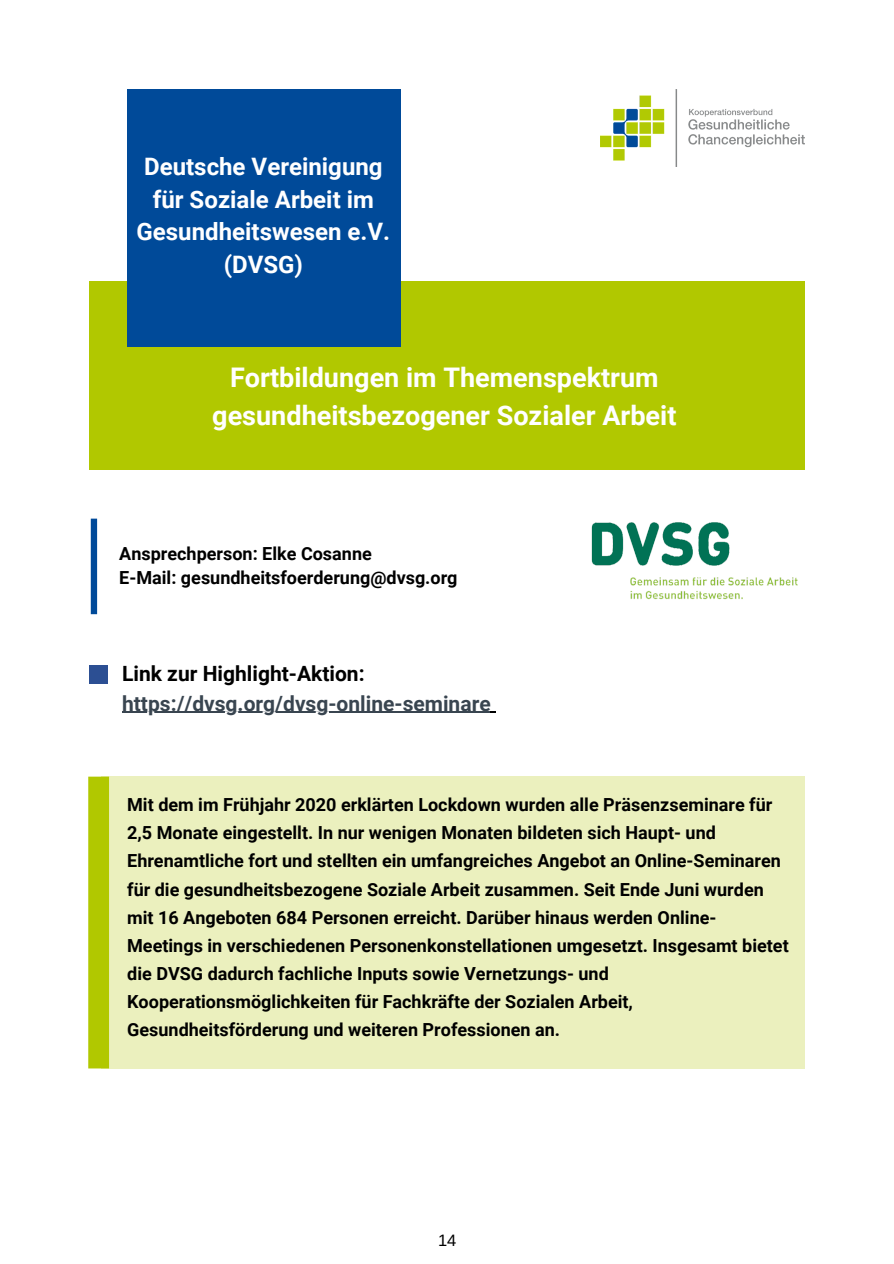
<style>
.page{position:relative;width:894px;height:1264px;background:#fff}
.page>*{position:absolute;margin:0;border:0;box-sizing:border-box;transform-origin:0 0}
.t1{font:700 27px/37.2px "Roboto";color:#fff;text-align:center}
.t2{font:700 24px/32.7px "Roboto";color:#fff;text-align:center}
.t3{font:700 21px "Roboto";color:#394550}
.t4{font:700 21px "Roboto";color:#000}
.t5{font:700 18px/28.2px "Roboto";color:#000}
.t6{font:16.5px "Arimo";color:#000}
</style>
<div class="page">
<div style="left:89px;top:281px;width:715px;height:188px;background:#b1c800"></div>
<div style="left:127px;top:89px;width:273px;height:258px;background:#004a99"></div>
<img style="left:600px;top:89px;width:204px;height:77px">
<svg style="left:91px;top:518px;width:6px;height:96px"></svg>
<div style="left:101px;top:776px;width:703px;height:293px;background:#ebf0be"></div>
<div style="left:88px;top:776px;width:21px;height:292px;background:#b1c800"></div>
<div style="left:89px;top:665px;width:18px;height:18px;background:#2c4f93"></div>
<hr style="left:122px;top:711px;width:368px;height:2px;background:#394550">
<svg style="left:490px;top:711px;width:6px;height:2px"></svg>
<img style="left:591px;top:522px;width:207px;height:78px">
<p class="t2" style="left:136px;top:150px;width:255px">Deutsche Vereinigung für Soziale Arbeit im<br>Gesundheitswesen e.V. (DVSG)</p>
<p class="t1" style="left:212px;top:359px;width:465px">Fortbildungen im Themenspektrum gesundheitsbezogener Sozialer Arbeit</p>
<p class="t5" style="left:119px;top:539px;width:254px">Ansprechperson: Elke Cosanne</p>
<p class="t5" style="left:119px;top:564px;width:339px">E-Mail: gesundheitsfoerderung@dvsg.org</p>
<p class="t4" style="left:122px;top:662px;width:244px">Link zur Highlight-Aktion:</p>
<p class="t3" style="left:122px;top:691px;width:370px">https://dvsg.org/dvsg-online-seminare</p>
<p class="t5" style="left:127px;top:791px;width:662px">Mit dem im Frühjahr 2020 erklärten Lockdown wurden alle Präsenzseminare für 2,5 Monate eingestellt. In nur wenigen Monaten bildeten sich Haupt- und Ehrenamtliche fort und stellten ein umfangreiches Angebot an Online-Seminaren für die gesundheitsbezogene Soziale Arbeit zusammen. Seit Ende Juni wurden mit 16 Angeboten 684 Personen erreicht. Darüber hinaus werden Online-Meetings in verschiedenen Personenkonstellationen umgesetzt. Insgesamt bietet die DVSG dadurch fachliche Inputs sowie Vernetzungs- und Kooperationsmöglichkeiten für Fachkräfte der Sozialen Arbeit, Gesundheitsförderung und weiteren Professionen an.</p>
<p class="t6" style="left:438px;top:1231px;width:20px">14</p>
</div>
